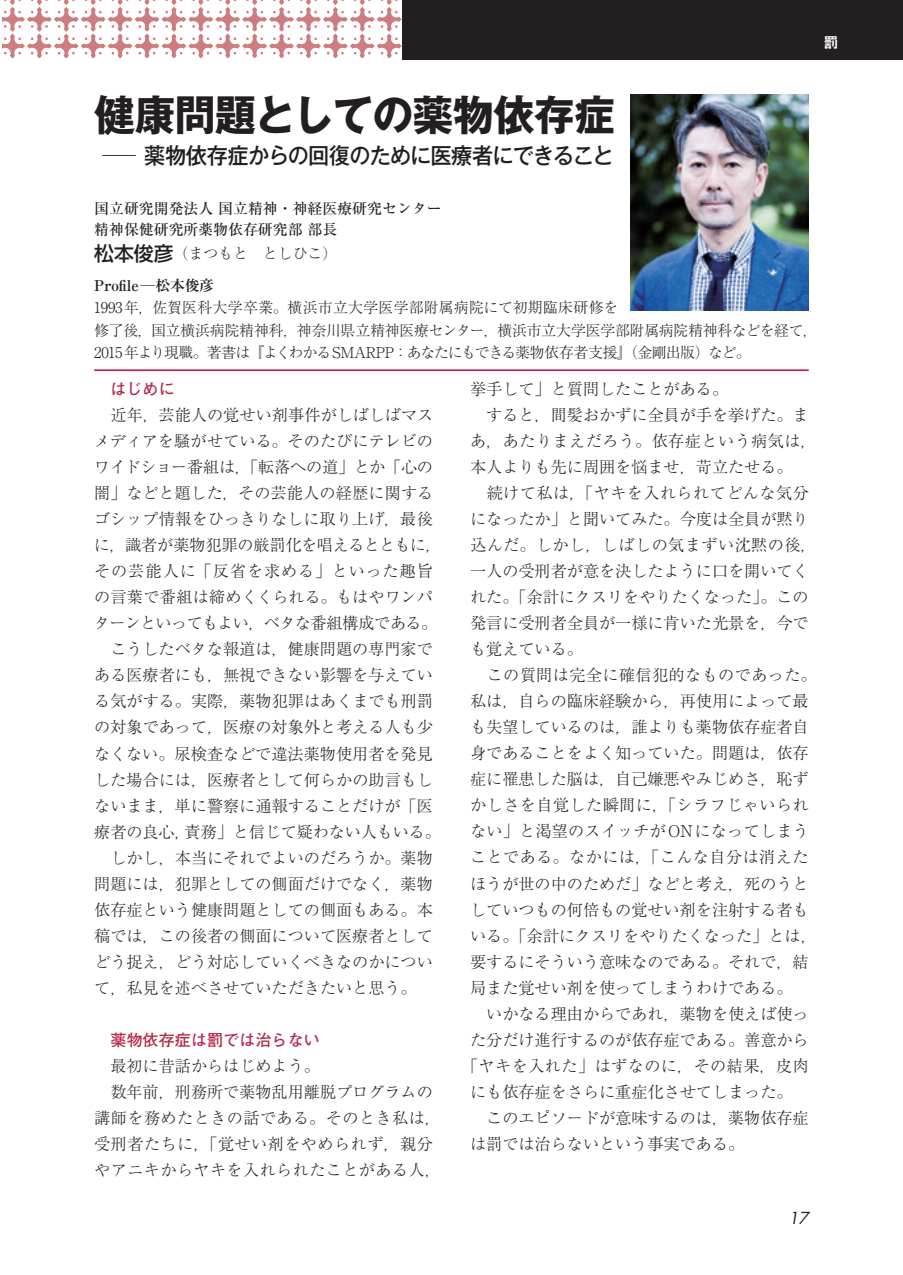
<style>
.page{position:relative;width:903px;height:1275px;background:#fff}
.page>*{position:absolute;margin:0;border:0;box-sizing:border-box;transform-origin:0 0}
.見出し{font:700 42.18px "Gothic MB101 Pro";letter-spacing:-.02em;color:#231f20}
.見出しサブ{font:500 22.4px "Gothic MB101 Pro";letter-spacing:-.04em;color:#231f20;scale:1.5 1}
._13Ｑ本文{font:300 16.1px/26.1px "Ryumin Pr 6 N";color:#231f20}
._13Ｑ本文-2{font:300 16.1px/26.1px "Ryumin Pr 6 N";letter-spacing:.025em;color:#231f20}
.アカゴチ見出し{font:700 16.1px "Futo Go B101 Pr 6 N";color:#b6274b}
.t1{font:italic 16.1px "Futura Std";color:#231f20}
.プロフィール18Ｈ{font:300 14.88px/22.4px "Ryumin Pr 6 N";letter-spacing:-.015em;color:#231f20}
.肩書き{font:500 14.88px/21.2px "Ryumin Pr 6 N";color:#231f20}
.名前{font:300 14.88px "Ryumin Pr 6 N";color:#231f20}
.プロフィール名前{font:700 14.88px "Ryumin Pr 6 N";letter-spacing:-.015em;color:#231f20}
.t2{font:14.88px "Midashi Go Pro MB31";color:#fff}
.s1{font-family:"Shin Go Pr 6 N";font-weight:500;font-size:19.78px}
</style>
<div class="page">
<svg style="left:2px;top:0;width:400px;height:58px"></svg>
<div style="left:402px;top:0;width:501px;height:60px;background:#231f20"></div>
<hr style="left:94px;top:369px;width:715px;height:2px;background:#b6274b">
<img style="left:630px;top:94px;width:179px;height:216px">
<p class="t2" style="left:823px;top:30px;width:16px">罰</p>
<p class="見出し" style="left:94px;top:80px;width:523px">健康問題としての薬物依存症</p>
<p class="見出しサブ" style="left:103px;top:136px;width:342px">─ 薬物依存症からの回復のために医療者にできること</p>
<p class="肩書き" style="left:94px;top:197px;width:349px">国立研究開発法人 国立精神・神経医療研究センター精神保健研究所薬物依存研究部 部長</p>
<p class="名前" style="left:94px;top:241px;width:245px"><span class="s1">松本俊彦</span>（まつもと　としひこ）</p>
<p class="プロフィール名前" style="left:94px;top:274px;width:122px">Profile─松本俊彦</p>
<p class="プロフィール18Ｈ" style="left:94px;top:296px;width:725px">1993年，佐賀医科大学卒業。横浜市立大学医学部附属病院にて初期臨床研修を<br>修了後，国立横浜病院精神科，神奈川県立精神医療センター，横浜市立大学医学部附属病院精神科などを経て，<br>2015年より現職。著書は『よくわかるSMARPP：あなたにもできる薬物依存者支援』（金剛出版）など。</p>
<p class="アカゴチ見出し" style="left:110px;top:376px;width:66px">はじめに</p>
<p class="_13Ｑ本文" style="left:94px;top:401px;width:349px">　近年，芸能人の覚せい剤事件がしばしばマスメディアを騒がせている。そのたびにテレビのワイドショー番組は，「転落への道」とか「心の闇」などと題した，その芸能人の経歴に関するゴシップ情報をひっきりなしに取り上げ，最後に，識者が薬物犯罪の厳罰化を唱えるとともに，その芸能人に「反省を求める」といった趣旨の言葉で番組は締めくくられる。もはやワンパターンといってもよい，ベタな番組構成である。</p>
<p class="_13Ｑ本文" style="left:94px;top:635px;width:348px">　こうしたベタな報道は，健康問題の専門家である医療者にも，無視できない影響を与えている気がする。実際，薬物犯罪はあくまでも刑罰の対象であって，医療の対象外と考える人も少なくない。尿検査などで違法薬物使用者を発見した場合には，医療者として何らかの助言もしないまま，単に警察に通報することだけが「医療者の良心，責務」と信じて疑わない人もいる。</p>
<p class="_13Ｑ本文" style="left:94px;top:844px;width:340px;text-align:justify">　しかし，本当にそれでよいのだろうか。薬物問題には，犯罪としての側面だけでなく，薬物依存症という健康問題としての側面もある。本稿では，この後者の側面について医療者としてどう捉え，どう対応していくべきなのかについて，私見を述べさせていただきたいと思う。</p>
<p class="アカゴチ見出し" style="left:110px;top:1027px;width:211px">薬物依存症は罰では治らない</p>
<p class="_13Ｑ本文" style="left:94px;top:1052px;width:227px">　最初に昔話からはじめよう。</p>
<p class="_13Ｑ本文-2" style="left:94px;top:1078px;width:348px">　数年前，刑務所で薬物乱用離脱プログラムの講師を務めたときの話である。そのとき私は，受刑者たちに，「覚せい剤をやめられず，親分やアニキからヤキを入れられたことがある人，</p>
<p class="_13Ｑ本文" style="left:470px;top:375px;width:259px">挙手して」と質問したことがある。</p>
<p class="_13Ｑ本文" style="left:470px;top:401px;width:348px">　すると，間髪おかずに全員が手を挙げた。まあ，あたりまえだろう。依存症という病気は，本人よりも先に周囲を悩ませ，苛立たせる。</p>
<p class="_13Ｑ本文" style="left:470px;top:479px;width:348px">　続けて私は，「ヤキを入れられてどんな気分になったか」と聞いてみた。今度は全員が黙り込んだ。しかし，しばしの気まずい沈黙の後，一人の受刑者が意を決したように口を開いてくれた。「余計にクスリをやりたくなった」。この発言に受刑者全員が一様に肯いた光景を，今でも覚えている。</p>
<p class="_13Ｑ本文" style="left:470px;top:661px;width:348px">　この質問は完全に確信犯的なものであった。私は，自らの臨床経験から，再使用によって最も失望しているのは，誰よりも薬物依存症者自身であることをよく知っていた。問題は，依存症に罹患した脳は，自己嫌悪やみじめさ，恥ずかしさを自覚した瞬間に，「シラフじゃいられない」と渇望のスイッチがONになってしまうことである。なかには，「こんな自分は消えたほうが世の中のためだ」などと考え，死のうとしていつもの何倍もの覚せい剤を注射する者もいる。「余計にクスリをやりたくなった」とは，要するにそういう意味なのである。それで，結局また覚せい剤を使ってしまうわけである。</p>
<p class="_13Ｑ本文" style="left:462px;top:1000px;width:348px;text-align:center">　いかなる理由からであれ，薬物を使えば使った分だけ進行するのが依存症である。善意から「ヤキを入れた」はずなのに，その結果，皮肉にも依存症をさらに重症化させてしまった。</p>
<p class="_13Ｑ本文" style="left:470px;top:1104px;width:340px">　このエピソードが意味するのは，薬物依存症は罰では治らないという事実である。</p>
<p class="t1" style="left:789px;top:1208px;width:21px">17</p>
</div>
